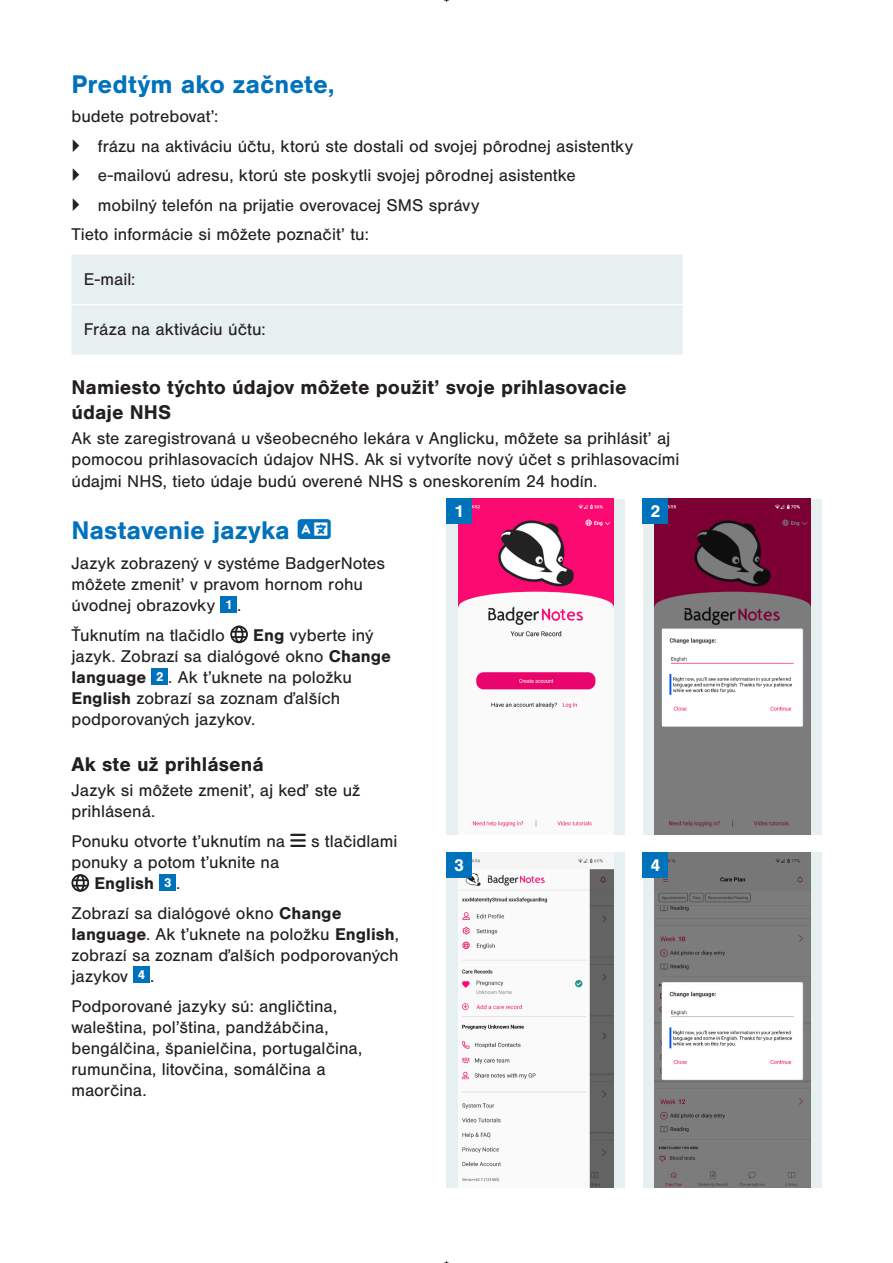
<style>
.page{position:relative;width:893px;height:1263px;background:#fff}
.page>*{position:absolute;margin:0;border:0;box-sizing:border-box;transform-origin:0 0}
.t1{font:700 26.4px "Nimbus San";color:#0072bc}
.t2{font:700 20.55px/24.8px "Nimbus San";color:#231f20}
.t3{font:17.7px/21.1px "Nimbus San";color:#231f20}
.t4{font:700 17.7px "Nimbus San";color:#fff}
.s1{font-weight:700;font-size:13.2px;color:#fff}
.s2{font-weight:700}
</style>
<div class="page">
<div style="left:71px;top:255px;width:612px;height:100px;background:#e7f0f1"></div>
<hr style="left:71px;top:304px;width:612px;height:1px;background:#fff">
<div style="left:221px;top:596px;width:16px;height:17px;background:#0072bc"></div>
<svg style="left:230px;top:625px;width:18px;height:18px"></svg>
<div style="left:152px;top:668px;width:16px;height:17px;background:#0072bc"></div>
<svg style="left:71px;top:874px;width:18px;height:18px"></svg>
<div style="left:159px;top:874px;width:17px;height:17px;background:#0072bc"></div>
<div style="left:133px;top:966px;width:17px;height:17px;background:#0072bc"></div>
<div style="left:643px;top:499px;width:179px;height:335px;background:#e7f0f1"></div>
<img style="left:654px;top:499px;width:156px;height:335px">
<div style="left:446px;top:499px;width:179px;height:335px;background:#e7f0f1"></div>
<img style="left:458px;top:499px;width:156px;height:335px">
<div style="left:446px;top:852px;width:179px;height:336px;background:#e7f0f1"></div>
<img style="left:458px;top:852px;width:156px;height:336px">
<div style="left:643px;top:852px;width:179px;height:336px;background:#e7f0f1"></div>
<img style="left:654px;top:852px;width:156px;height:336px">
<div style="left:446px;top:499px;width:25px;height:25px;background:#0072bc"></div>
<div style="left:643px;top:499px;width:25px;height:25px;background:#0072bc"></div>
<div style="left:446px;top:852px;width:25px;height:25px;background:#0072bc"></div>
<div style="left:643px;top:852px;width:25px;height:25px;background:#0072bc"></div>
<p class="t1" style="left:71px;top:69px;width:265px">Predtým ako začnete,</p>
<p class="t3" style="left:71px;top:106px;width:148px">budete potrebovať:</p>
<p class="t3" style="left:98px;top:136px;width:537px">frázu na aktiváciu účtu, ktorú ste dostali od svojej pôrodnej asistentky</p>
<p class="t3" style="left:98px;top:165px;width:479px">e-mailovú adresu, ktorú ste poskytli svojej pôrodnej asistentke</p>
<p class="t3" style="left:98px;top:195px;width:383px">mobilný telefón na prijatie overovacej SMS správy</p>
<p class="t3" style="left:71px;top:224px;width:299px">Tieto informácie si môžete poznačiť tu:</p>
<p class="t3" style="left:84px;top:269px;width:53px">E-mail:</p>
<p class="t3" style="left:84px;top:319px;width:183px">Fráza na aktiváciu účtu:</p>
<p class="t2" style="left:71px;top:375px;width:557px">Namiesto týchto údajov môžete použiť svoje prihlasovacie údaje NHS</p>
<p class="t3" style="left:71px;top:428px;width:609px">Ak ste zaregistrovaná u všeobecného lekára v Anglicku, môžete sa prihlásiť aj pomocou prihlasovacích údajov NHS. Ak si vytvoríte nový účet s prihlasovacími údajmi NHS, tieto údaje budú overené NHS s oneskorením 24 hodín.</p>
<p class="t1" style="left:71px;top:516px;width:220px">Nastavenie jazyka</p>
<p class="t3" style="left:71px;top:553px;width:315px">Jazyk zobrazený v systéme BadgerNotes môžete zmeniť v pravom hornom rohu úvodnej obrazovky <span class="s1">1</span> .</p>
<p class="t3" style="left:71px;top:624px;width:155px">Ťuknutím na tlačidlo</p>
<p class="t4" style="left:454px;top:501px;width:11px">1</p>
<p class="t4" style="left:650px;top:501px;width:11px">2</p>
<p class="t3" style="left:71px;top:624px;width:321px;text-indent:182px"><span class="s2">Eng</span> vyberte iný jazyk. Zobrazí sa dialógové okno <span class="s2">Change language</span> <span class="s1">2</span> . Ak ťuknete na položku<br><span class="s2">English</span> zobrazí sa zoznam ďalších podporovaných jazykov.</p>
<p class="t2" style="left:71px;top:752px;width:194px">Ak ste už prihlásená</p>
<p class="t3" style="left:71px;top:780px;width:290px">Jazyk si môžete zmeniť, aj keď ste už prihlásená.</p>
<p class="t3" style="left:71px;top:831px;width:215px">Ponuku otvorte ťuknutím na</p>
<p class="t3" style="left:311px;top:831px;width:88px">s tlačidlami</p>
<p class="t3" style="left:94px;top:852px;width:186px;text-indent:-23px">ponuky a potom ťuknite na<br><span class="s2">English</span> <span class="s1">3</span> .</p>
<p class="t3" style="left:71px;top:902px;width:329px">Zobrazí sa dialógové okno <span class="s2">Change language</span>. Ak ťuknete na položku <span class="s2">English</span>, zobrazí sa zoznam ďalších podporovaných jazykov <sup>4</sup> .</p>
<p class="t3" style="left:71px;top:995px;width:292px">Podporované jazyky sú: angličtina, waleština, poľština, pandžábčina, bengálčina, španielčina, portugalčina, rumunčina, litovčina, somálčina a maorčina.</p>
<p class="t4" style="left:454px;top:855px;width:11px">3</p>
<p class="t4" style="left:650px;top:855px;width:11px">4</p>
</div>
